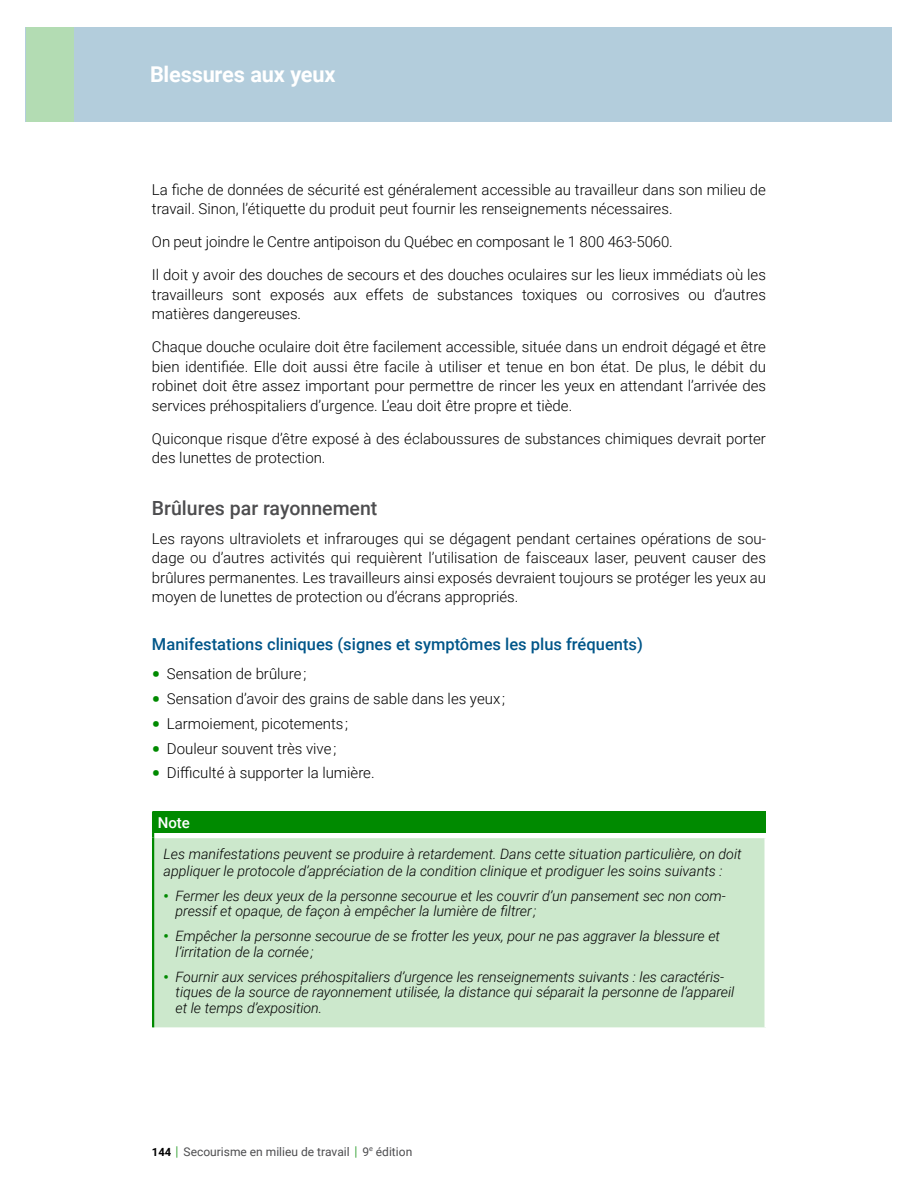
<style>
.page{position:relative;width:918px;height:1188px;background:#fff}
.page>*{position:absolute;margin:0;border:0;box-sizing:border-box;transform-origin:0 0}
.t1{font:700 21.75px "Roboto";letter-spacing:-.01em;color:#fff}
.h2_-_Sous-titre_2{font:500 19.5px "Roboto";color:#4d4d4f}
.p_-_Sous-titre_A{font:500 16.5px "Roboto";color:#005689}
.p_-_Texte_courant{font:300 15px/19.5px "Roboto";color:#000;text-align:justify}
.p_-_Texte_courant_de{font:300 15px/19.5px "Roboto";color:#000}
.p_-Puces_A{font:300 15px "Roboto";color:#000}
.p_-Puces_A_dernière{font:300 15px "Roboto";color:#000}
.p_-_Titre_Notes_Seco{font:500 15px "Roboto";color:#fff}
.p_-_Puces_tableau{font:italic 300 14.25px/15.8px "Roboto";letter-spacing:-.005em;color:#000}
.P_-_Texte_tableau{font:italic 300 14.25px/17.2px "Roboto";color:#000}
.t2{font:12px "Roboto";color:#4d4d4f}
.s1{font-weight:900;font-size:22.5px;color:#008a00}
.s2{font-weight:900;font-style:normal;color:#008a00}
.s3{font-weight:700;font-size:11.25px;color:#000}
.s4{font-weight:300;font-size:13.5px;color:#008a00}
</style>
<div class="page">
<div style="left:26px;top:27px;width:866px;height:95px;background:#b3cddc"></div>
<div style="left:26px;top:27px;width:48px;height:95px;background:#b3dcb3"></div>
<div style="left:153px;top:811px;width:612px;height:22px;background:#008a00"></div>
<div style="left:153px;top:837px;width:612px;height:191px;background:#cce8cc"></div>
<hr style="left:154px;top:837px;width:612px;height:1px;background:#fff">
<hr style="left:152px;top:1027px;width:614px;height:2px;background:#fff">
<hr style="left:152px;top:811px;width:2px;height:22px;background:#008a00">
<hr style="left:152px;top:837px;width:2px;height:190px;background:#008a00">
<h1 class="t1" style="left:150px;top:59px;width:187px">Blessures aux yeux</h1>
<p class="p_-_Texte_courant" style="left:152px;top:179px;width:616px">La fiche de données de sécurité est généralement accessible au travailleur dans son milieu de travail. Sinon, l’étiquette du produit peut fournir les renseignements nécessaires.</p>
<p class="p_-_Texte_courant" style="left:152px;top:232px;width:522px">On peut joindre le Centre antipoison du Québec en composant le 1 800 463-5060.</p>
<p class="p_-_Texte_courant" style="left:152px;top:265px;width:616px">Il doit y avoir des douches de secours et des douches oculaires sur les lieux immédiats où les travailleurs sont exposés aux effets de substances toxiques ou corrosives ou d’autres matières dangereuses.</p>
<p class="p_-_Texte_courant" style="left:152px;top:337px;width:616px">Chaque douche oculaire doit être facilement accessible, située dans un endroit dégagé et être bien identifiée. Elle doit aussi être facile à utiliser et tenue en bon état. De plus, le débit du robinet doit être assez important pour permettre de rincer les yeux en attendant l’arrivée des services préhospitaliers d’urgence. L’eau doit être propre et tiède.</p>
<p class="p_-_Texte_courant_de" style="left:152px;top:428px;width:615px">Quiconque risque d’être exposé à des éclaboussures de substances chimiques devrait porter des lunettes de protection.</p>
<h2 class="h2_-_Sous-titre_2" style="left:152px;top:495px;width:227px">Brûlures par rayonnement</h2>
<p class="p_-_Texte_courant_de" style="left:152px;top:528px;width:616px;text-align:justify">Les rayons ultraviolets et infrarouges qui se dégagent pendant certaines opérations de sou&shy;dage ou d’autres activités qui requièrent l’utilisation de faisceaux laser, peuvent causer des brûlures permanentes. Les travailleurs ainsi exposés devraient toujours se protéger les yeux au moyen de lunettes de protection ou d’écrans appropriés.</p>
<p class="p_-_Sous-titre_A" style="left:152px;top:633px;width:492px">Manifestations cliniques (signes et symptômes les plus fréquents)</p>
<p class="p_-Puces_A" style="left:152px;top:664px;width:156px"><span class="s1">•</span> Sensation de brûlure ;</p>
<p class="p_-Puces_A" style="left:152px;top:688px;width:355px"><span class="s1">•</span> Sensation d’avoir des grains de sable dans les yeux ;</p>
<p class="p_-Puces_A" style="left:152px;top:713px;width:198px"><span class="s1">•</span> Larmoiement, picotements ;</p>
<p class="p_-Puces_A" style="left:152px;top:738px;width:186px"><span class="s1">•</span> Douleur souvent très vive ;</p>
<p class="p_-Puces_A_dernière" style="left:152px;top:763px;width:224px"><span class="s1">•</span> Difficulté à supporter la lumière.</p>
<p class="p_-_Titre_Notes_Seco" style="left:158px;top:812px;width:33px">Note</p>
<p class="P_-_Texte_tableau" style="left:164px;top:844px;width:580px">Les manifestations peuvent se produire à retardement. Dans cette situation particulière, on doit appliquer le protocole d’appréciation de la condition clinique et prodiguer les soins suivants :</p>
<p class="p_-_Puces_tableau" style="left:176px;top:887px;width:552px;text-indent:-12px"><span class="s2">•</span> Fermer les deux yeux de la personne secourue et les couvrir d’un pansement sec non com&shy;pressif et opaque, de façon à empêcher la lumière de filtrer ;</p>
<p class="p_-_Puces_tableau" style="left:176px;top:928px;width:546px;text-indent:-12px"><span class="s2">•</span> Empêcher la personne secourue de se frotter les yeux, pour ne pas aggraver la blessure et l’irritation de la cornée ;</p>
<p class="p_-_Puces_tableau" style="left:176px;top:968px;width:560px;text-indent:-12px"><span class="s2">•</span> Fournir aux services préhospitaliers d’urgence les renseignements suivants : les caractéris&shy;tiques de la source de rayonnement utilisée, la distance qui séparait la personne de l’appareil et le temps d’exposition.</p>
<p class="t2" style="left:152px;top:1143px;width:262px"><span class="s3">144</span> <span class="s4">|</span> Secourisme en milieu de travail <span class="s4">|</span> 9<sup>e</sup> édition</p>
</div>
